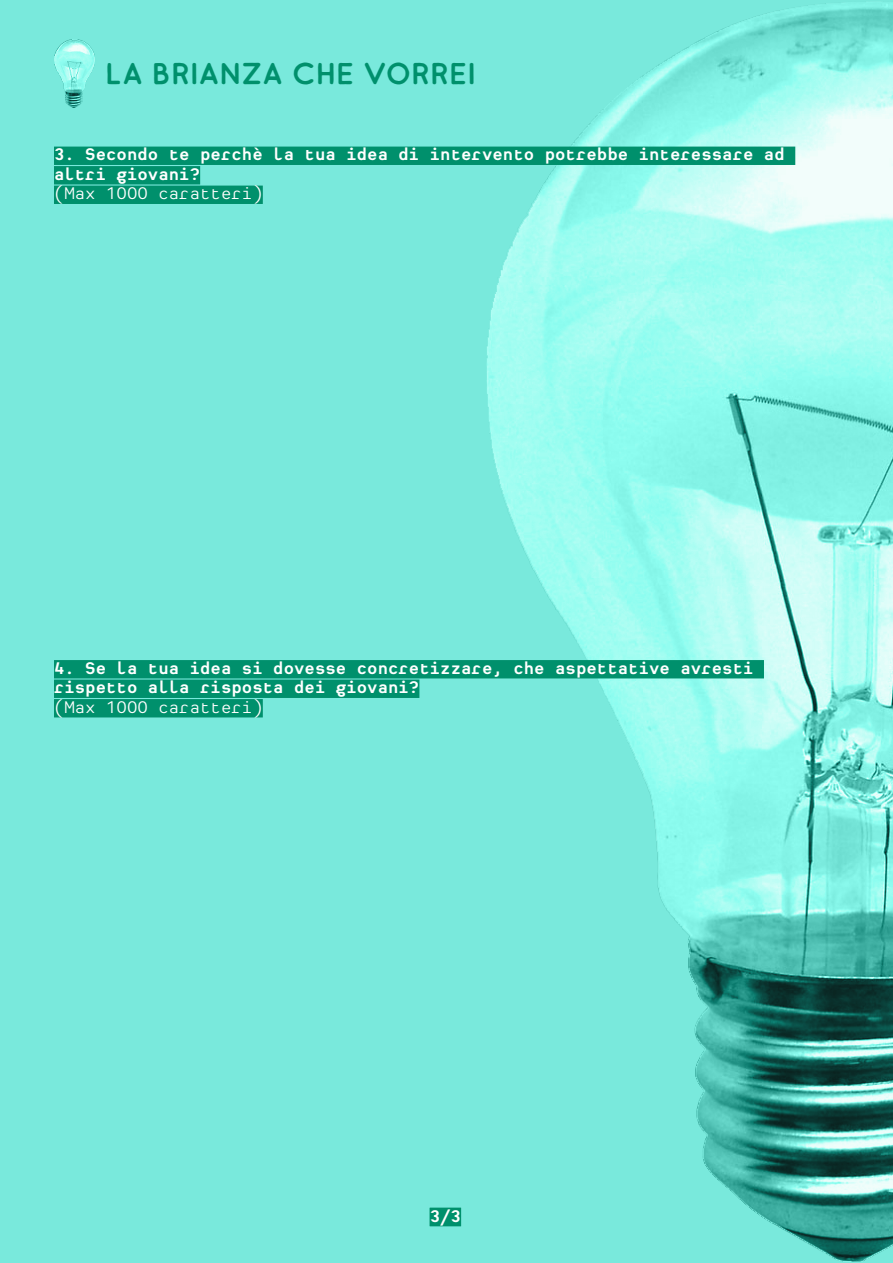
<style>
.page{position:relative;width:893px;height:1263px;background:#79e9dc}
.page>*{position:absolute;margin:0;border:0;box-sizing:border-box;transform-origin:0 0}
.t1{font:30px "Buckwheat TC Sans";color:#00906c}
.t2{font:700 18px/19.5px "Heimat Mono";color:#fff}
.t3{font:18px "Heimat Mono";color:#fff}
</style>
<div class="page">
<img style="left:485px;top:2px;width:408px;height:1260px">
<div style="left:54px;top:660px;width:710px;height:18px;background:#00906c"></div>
<div style="left:54px;top:679px;width:365px;height:19px;background:#00906c"></div>
<div style="left:54px;top:699px;width:209px;height:18px;background:#00906c"></div>
<div style="left:54px;top:147px;width:741px;height:18px;background:#00906c"></div>
<div style="left:54px;top:166px;width:146px;height:18px;background:#00906c"></div>
<div style="left:54px;top:186px;width:209px;height:18px;background:#00906c"></div>
<img style="left:54px;top:39px;width:41px;height:68px">
<div style="left:430px;top:1208px;width:31px;height:18px;background:#00906c"></div>
<h1 class="t1" style="left:105px;top:54px;width:372px">LA BRIANZA CHE VORREI</h1>
<p class="t2" style="left:54px;top:144px;width:732px">3. Secondo te perchè la tua idea di intervento potrebbe interessare ad altri giovani?</p>
<p class="t3" style="left:54px;top:182px;width:210px">(Max 1000 caratteri)</p>
<p class="t2" style="left:54px;top:658px;width:701px">4. Se la tua idea si dovesse concretizzare, che aspettative avresti rispetto alla risposta dei giovani?</p>
<p class="t3" style="left:54px;top:696px;width:210px">(Max 1000 caratteri)</p>
<p class="t2" style="left:430px;top:1205px;width:33px">2/3</p>
<p class="t2" style="left:430px;top:1205px;width:12px">3</p>
</div>
